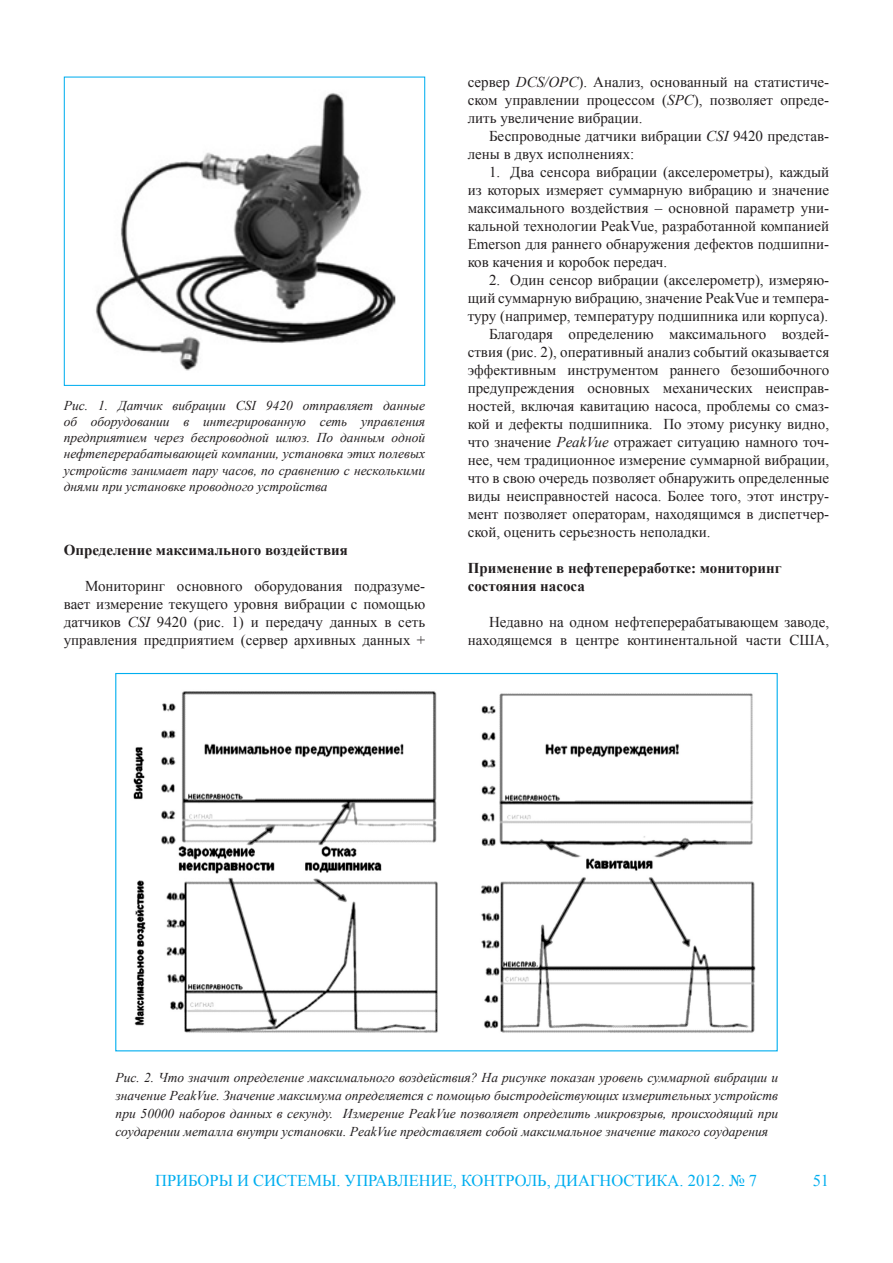
<style>
.page{position:relative;width:893px;height:1263px;background:#fff}
.page>*{position:absolute;margin:0;border:0;box-sizing:border-box;transform-origin:0 0}
.t1{font:16.5px "Times New Roman";color:#00aeef}
.text{font:15px/18px "Times New Roman";color:#231f20;text-align:justify}
.text_spisok{font:15px/18px "Times New Roman";color:#231f20;text-align:justify}
.vvedenie{font:700 15px/18px "Times New Roman";color:#231f20}
.podris_podpisi{font:italic 13.5px/16.2px "Times New Roman";color:#231f20;text-align:justify}
.s1{font-style:italic}
</style>
<div class="page">
<img style="left:96px;top:93px;width:300px;height:278px">
<div style="left:64px;top:77px;width:361px;height:309px;border:1px solid #00aeef"></div>
<img style="left:133px;top:691px;width:622px;height:342px">
<p class="podris_podpisi" style="left:64px;top:397px;width:363px">Рис. 1. Датчик вибрации CSI 9420 отправляет данные об оборудовании в интегрированную сеть управления предприятием через беспроводной шлюз. По данным одной нефтеперерабатывающей компании, установка этих полевых устройств занимает пару часов, по сравнению с несколькими днями при установке проводного устройства</p>
<p class="vvedenie" style="left:64px;top:540px;width:286px">Определение максимального воздействия</p>
<p class="text" style="left:64px;top:577px;width:363px;text-indent:21px">Мониторинг основного оборудования подразуме&shy;вает измерение текущего уровня вибрации с помощью датчиков <span class="s1">CSI</span> 9420 (рис. 1) и передачу данных в сеть управления предприятием (сервер архивных данных +</p>
<p class="text" style="left:468px;top:73px;width:363px">сервер <span class="s1">DCS/OPC</span>). Анализ, основанный на статистиче&shy;ском управлении процессом (<span class="s1">SPC</span>), позволяет опреде&shy;лить увеличение вибрации.</p>
<p class="text" style="left:468px;top:127px;width:363px;text-indent:21px">Беспроводные датчики вибрации <span class="s1">CSI</span> 9420 представ&shy;лены в двух исполнениях:</p>
<p class="text_spisok" style="left:468px;top:163px;width:363px;text-indent:21px">1. Два сенсора вибрации (акселерометры), каждый из которых измеряет суммарную вибрацию и значение максимального воздействия – основной параметр уни&shy;кальной технологии PeakVue, разработанной компанией Emerson для раннего обнаружения дефектов подшипни&shy;ков качения и коробок передач.</p>
<p class="text_spisok" style="left:468px;top:271px;width:363px;text-indent:21px">2. Один сенсор вибрации (акселерометр), измеряю&shy;щий суммарную вибрацию, значение PeakVue и темпера&shy;туру (например, температуру подшипника или корпуса).</p>
<p class="text" style="left:468px;top:325px;width:363px;text-indent:21px">Благодаря определению максимального воздей&shy;ствия (рис. 2), оперативный анализ событий оказывается эффективным инструментом раннего безошибочного предупреждения основных механических неисправ&shy;ностей, включая кавитацию насоса, проблемы со смаз&shy;кой и дефекты подшипника. По этому рисунку видно, что значение <span class="s1">PeakVue</span> отражает ситуацию намного точ&shy;нее, чем традиционное измерение суммарной вибрации, что в свою очередь позволяет обнаружить определенные виды неисправностей насоса. Более того, этот инстру&shy;мент позволяет операторам, находящимся в диспетчер&shy;ской, оценить серьезность неполадки.</p>
<p class="vvedenie" style="left:468px;top:559px;width:315px">Применение в нефтепереработке: мониторинг состояния насоса</p>
<p class="text" style="left:468px;top:613px;width:363px;text-align:right">Недавно на одном нефтеперерабатывающем заводе, находящемся в центре континентальной части США,</p>
<p class="podris_podpisi" style="left:116px;top:1068px;width:664px;line-height:18px">Рис. 2. Что значит определение максимального воздействия? На рисунке показан уровень суммарной вибрации и значение PeakVue. Значение максимума определяется с помощью быстродействующих измерительных устройств при 50000 наборов данных в секунду. Измерение PeakVue позволяет определить микровзрыв, происходящий при соударении металла внутри установки. PeakVue представляет собой максимальное значение такого соударения</p>
<p class="t1" style="left:155px;top:1170px;width:603px">ПРИБОРЫ И СИСТЕМЫ. УПРАВЛЕНИЕ, КОНТРОЛЬ, ДИАГНОСТИКА. 2012. № 7</p>
<p class="t1" style="left:813px;top:1170px;width:18px">51</p>
</div>
